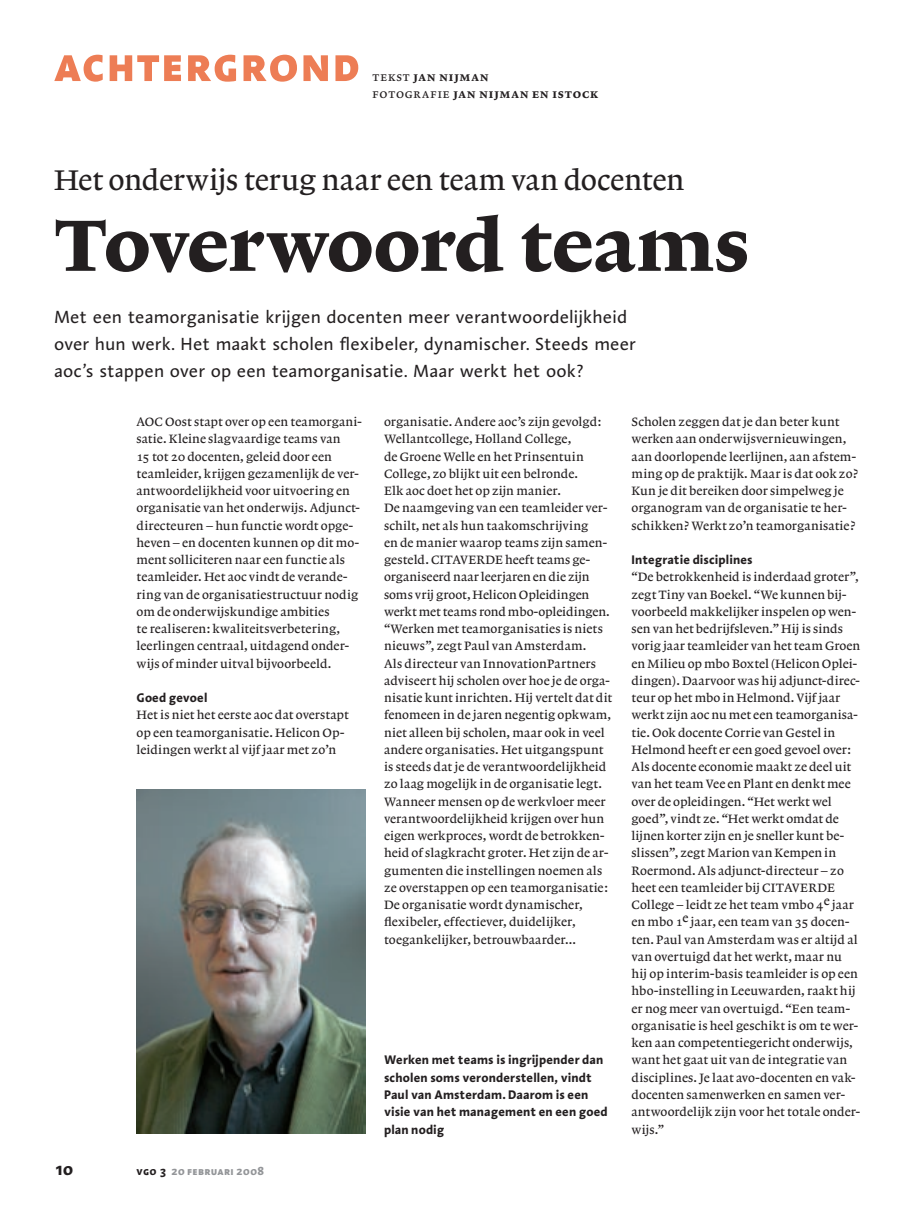
<style>
.page{position:relative;width:915px;height:1212px;background:#fff}
.page>*{position:absolute;margin:0;border:0;box-sizing:border-box;transform-origin:0 0}
.t1{font:76.5px "Lexicon No 1 Roman E Txt";letter-spacing:-.01em;color:#231f20}
.t2{font:700 52.5px "Linotype Aroma SC";letter-spacing:.015em;color:#ed7d55}
.t3{font:500 30px "Lexicon No 1 Roman A";letter-spacing:-.005em;color:#231f20}
.t4{font:18px/27px "Linotype Aroma";color:#231f20}
.t5{font:700 18px "Linotype Aroma";color:#231f20}
.t6{font:500 12.75px/17.2px "Lexicon No 1 Roman A";letter-spacing:.005em;color:#231f20}
.t7{font:700 12.75px/17.2px "Linotype Aroma";letter-spacing:.005em;color:#231f20}
.t8{font:12.75px/17.2px "Lexicon No 1 Roman D Exp";letter-spacing:.075em;color:#231f20}
.t9{font:700 12px "Linotype Aroma SC";letter-spacing:.025em;color:#939598}
.s1{font-family:"Lexicon No 1 Roman A Exp"}
.s2{color:#231f20}
</style>
<div class="page">
<img style="left:136px;top:789px;width:230px;height:344px">
<h2 class="t2" style="left:54px;top:28px;width:308px">achtergrond</h2>
<p class="t8" style="left:372px;top:68px;width:227px"><span class="s1">tekst</span> jan nijman<br><span class="s1">fotografie</span> jan nijman en istock</p>
<h3 class="t3" style="left:54px;top:163px;width:631px">Het onderwijs terug naar een team van docenten</h3>
<h1 class="t1" style="left:54px;top:202px;width:697px">Toverwoord teams</h1>
<h3 class="t4" style="left:54px;top:303px;width:583px">Met een teamorganisatie krijgen docenten meer verantwoordelijkheid over hun werk. Het maakt scholen flexibeler, dynamischer. Steeds meer aoc’s stappen over op een teamorganisatie. Maar werkt het ook?</h3>
<p class="t6" style="left:136px;top:413px;width:227px">AOC Oost stapt over op een teamorgani&shy;satie. Kleine slagvaardige teams van<br>15 tot 20 docenten, geleid door een teamleider, krijgen gezamenlijk de ver&shy;antwoordelijkheid voor uitvoering en organisatie van het onderwijs. Adjunct&shy;directeuren – hun functie wordt opge&shy;heven – en docenten kunnen op dit mo&shy;ment solliciteren naar een functie als teamleider. Het aoc vindt de verande&shy;ring van de organisatiestructuur nodig om de onderwijskundige ambities<br>te realiseren: kwaliteitsverbetering, leerlingen centraal, uitdagend onder&shy;wijs of minder uitval bijvoorbeeld.</p>
<p class="t7" style="left:136px;top:689px;width:72px">Goed gevoel</p>
<p class="t6" style="left:136px;top:706px;width:214px">Het is niet het eerste aoc dat overstapt op een teamorganisatie. Helicon Op&shy;leidingen werkt al vijf jaar met zo’n</p>
<h3 class="t5" style="left:54px;top:1156px;width:20px">10</h3>
<p class="t9" style="left:136px;top:1163px;width:129px"><span class="s2">vgo 3</span> 20 februari 2008</p>
<p class="t6" style="left:384px;top:413px;width:230px">organisatie. Andere aoc’s zijn gevolgd:<br>Wellantcollege, Holland College,<br>de Groene Welle en het Prinsentuin College, zo blijkt uit een belronde.<br>Elk aoc doet het op zijn manier.<br>De naamgeving van een teamleider ver&shy;schilt, net als hun taakomschrijving<br>en de manier waarop teams zijn samen&shy;gesteld. CITAVERDE heeft teams ge&shy;organiseerd naar leerjaren en die zijn soms vrij groot, Helicon Opleidingen werkt met teams rond mbo-opleidingen. “Werken met teamorganisaties is niets nieuws”, zegt Paul van Amsterdam.<br>Als directeur van InnovationPartners adviseert hij scholen over hoe je de orga&shy;nisatie kunt inrichten. Hij vertelt dat dit fenomeen in de jaren negentig opkwam, niet alleen bij scholen, maar ook in veel andere organisaties. Het uitgangspunt is steeds dat je de verantwoordelijkheid zo laag mogelijk in de organisatie legt.<br>Wanneer mensen op de werkvloer meer verantwoordelijkheid krijgen over hun eigen werkproces, wordt de betrokken&shy;heid of slagkracht groter. Het zijn de ar&shy;gumenten die instellingen noemen als ze overstappen op een teamorganisatie:<br>De organisatie wordt dynamischer, flexibeler, effectiever, duidelijker, toegankelijker, betrouwbaarder...</p>
<p class="t6" style="left:631px;top:413px;width:228px">Scholen zeggen dat je dan beter kunt werken aan onderwijsvernieuwingen, aan doorlopende leerlijnen, aan afstem&shy;ming op de praktijk. Maar is dat ook zo?<br>Kun je dit bereiken door simpelweg je organogram van de organisatie te her&shy;schikken? Werkt zo’n teamorganisatie?</p>
<p class="t7" style="left:631px;top:551px;width:123px">Integratie disciplines</p>
<p class="t6" style="left:631px;top:568px;width:230px">“De betrokkenheid is inderdaad groter”, zegt Tiny van Boekel. “We kunnen bij&shy;voorbeeld makkelijker inspelen op wen&shy;sen van het bedrijfsleven.” Hij is sinds vorig jaar teamleider van het team Groen en Milieu op mbo Boxtel (Helicon Oplei&shy;dingen). Daarvoor was hij adjunct-direc&shy;teur op het mbo in Helmond. Vijf jaar werkt zijn aoc nu met een teamorganisa&shy;tie. Ook docente Corrie van Gestel in Helmond heeft er een goed gevoel over:<br>Als docente economie maakt ze deel uit van het team Vee en Plant en denkt mee over de opleidingen. “Het werkt wel goed”, vindt ze. “Het werkt omdat de lijnen korter zijn en je sneller kunt be&shy;slissen”, zegt Marion van Kempen in Roermond. Als adjunct-directeur – zo heet een teamleider bij CITAVERDE College – leidt ze het team vmbo 4e jaar en mbo 1e jaar, een team van 35 docen&shy;ten. Paul van Amsterdam was er altijd al van overtuigd dat het werkt, maar nu hij op interim-basis teamleider is op een hbo-instelling in Leeuwarden, raakt hij er nog meer van overtuigd. “Een team&shy;organisatie is heel geschikt is om te wer&shy;ken aan competentiegericht onderwijs, want het gaat uit van de integratie van disciplines. Je laat avo-docenten en vak&shy;docenten samenwerken en samen ver&shy;antwoordelijk zijn voor het totale onder&shy;wijs.”</p>
<p class="t7" style="left:384px;top:1051px;width:225px">Werken met teams is ingrijpender dan scholen soms veronderstellen, vindt<br>Paul van Amsterdam. Daarom is een visie van het management en een goed plan nodig</p>
</div>
